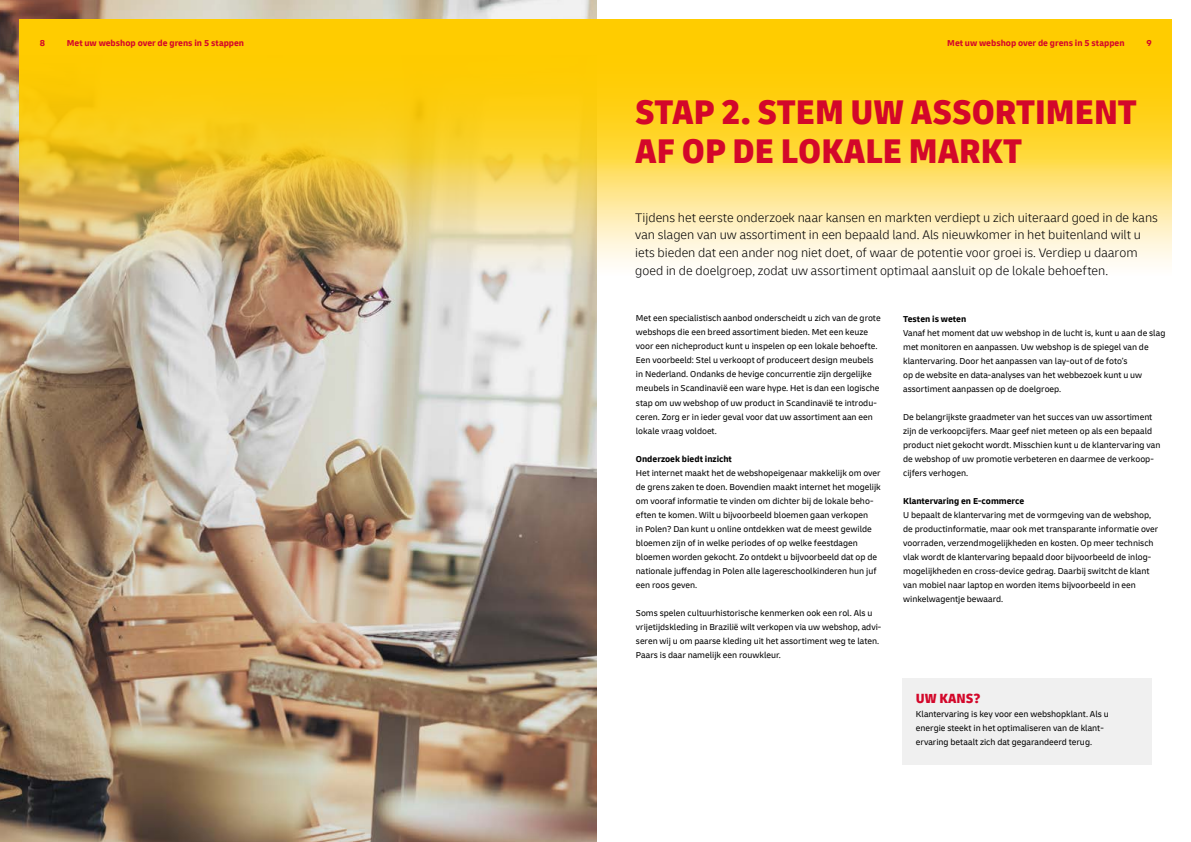
<style>
.page{position:relative;width:1191px;height:842px;background:#fff}
.page>*{position:absolute;margin:0;border:0;box-sizing:border-box;transform-origin:0 0}
.t1{font:900 condensed 36px/38.9px "Delivery";color:#d3072a}
.t2{font:900 condensed 14px "Delivery";color:#d3072a}
.t3{font:300 13px/17.7px "Delivery";color:#000}
.t4{font:9px/14px "Delivery";color:#000}
.t5{font:700 9px "Delivery";color:#d3072a}
.t6{font:700 9px "Delivery";color:#000}
</style>
<div class="page">
<img style="left:0;top:0;width:596px;height:842px">
<svg style="left:20px;top:20px;width:1151px;height:271px;background:#f4d253"></svg>
<div style="left:901px;top:679px;width:250px;height:86px;background:#f0f0f0"></div>
<p class="t5" style="left:40px;top:38px;width:7px">8</p>
<p class="t5" style="left:67px;top:38px;width:179px">Met uw webshop over de grens in 5 stappen</p>
<p class="t5" style="left:947px;top:37px;width:179px">Met uw webshop over de grens in 5 stappen</p>
<p class="t5" style="left:1146px;top:37px;width:7px">9</p>
<h1 class="t1" style="left:635px;top:93px;width:503px">STAP 2. STEM UW ASSORTIMENT<br>AF OP DE LOKALE MARKT</h1>
<p class="t3" style="left:635px;top:208px;width:524px">Tijdens het eerste onderzoek naar kansen en markten verdiept u zich uiteraard goed in de kans van slagen van uw assortiment in een bepaald land. Als nieuwkomer in het buitenland wilt u iets bieden dat een ander nog niet doet, of waar de potentie voor groei is. Verdiep u daarom goed in de doelgroep, zodat uw assortiment optimaal aansluit op de lokale behoeften.</p>
<p class="t4" style="left:636px;top:311px;width:246px">Met een specialistisch aanbod onderscheidt u zich van de grote webshops die een breed assortiment bieden. Met een keuze voor een nicheproduct kunt u inspelen op een lokale behoefte.<br>Een voorbeeld: Stel u verkoopt of produceert design meubels in Nederland. Ondanks de hevige concurrentie zijn dergelijke meubels in Scandinavië een ware hype. Het is dan een logische stap om uw webshop of uw product in Scandinavië te introdu&shy;ceren. Zorg er in ieder geval voor dat uw assortiment aan een lokale vraag voldoet.</p>
<p class="t6" style="left:636px;top:453px;width:97px">Onderzoek biedt inzicht</p>
<p class="t4" style="left:636px;top:465px;width:246px">Het internet maakt het de webshopeigenaar makkelijk om over de grens zaken te doen. Bovendien maakt internet het mogelijk om vooraf informatie te vinden om dichter bij de lokale beho&shy;eften te komen. Wilt u bijvoorbeeld bloemen gaan verkopen<br>in Polen? Dan kunt u online ontdekken wat de meest gewilde bloemen zijn of in welke periodes of op welke feestdagen bloemen worden gekocht. Zo ontdekt u bijvoorbeeld dat op de nationale juffendag in Polen alle lagereschoolkinderen hun juf een roos geven.</p>
<p class="t4" style="left:636px;top:605px;width:247px">Soms spelen cultuurhistorische kenmerken ook een rol. Als u vrijetijdskleding in Brazilië wilt verkopen via uw webshop, advi&shy;seren wij u om paarse kleding uit het assortiment weg te laten.<br>Paars is daar namelijk een rouwkleur.</p>
<p class="t6" style="left:903px;top:313px;width:65px">Testen is weten</p>
<p class="t4" style="left:903px;top:325px;width:264px">Vanaf het moment dat uw webshop in de lucht is, kunt u aan de slag met monitoren en aanpassen. Uw webshop is de spiegel van de klantervaring. Door het aanpassen van lay-out of de foto’s<br>op de website en data-analyses van het webbezoek kunt u uw assortiment aanpassen op de doelgroep.</p>
<p class="t4" style="left:903px;top:410px;width:259px">De belangrijkste graadmeter van het succes van uw assortiment zijn de verkoopcijfers. Maar geef niet meteen op als een bepaald product niet gekocht wordt. Misschien kunt u de klantervaring van de webshop of uw promotie verbeteren en daarmee de verkoop&shy;cijfers verhogen.</p>
<p class="t6" style="left:903px;top:495px;width:123px">Klantervaring en E-commerce</p>
<p class="t4" style="left:903px;top:508px;width:257px">U bepaalt de klantervaring met de vormgeving van de webshop, de productinformatie, maar ook met transparante informatie over voorraden, verzendmogelijkheden en kosten. Op meer technisch vlak wordt de klantervaring bepaald door bijvoorbeeld de inlog&shy;mogelijkheden en cross-device gedrag. Daarbij switcht de klant van mobiel naar laptop en worden items bijvoorbeeld in een winkelwagentje bewaard.</p>
<h2 class="t2" style="left:916px;top:690px;width:66px">UW KANS?</h2>
<p class="t4" style="left:916px;top:707px;width:194px">Klantervaring is key voor een webshopklant. Als u energie steekt in het optimaliseren van de klant&shy;ervaring betaalt zich dat gegarandeerd terug.</p>
</div>
